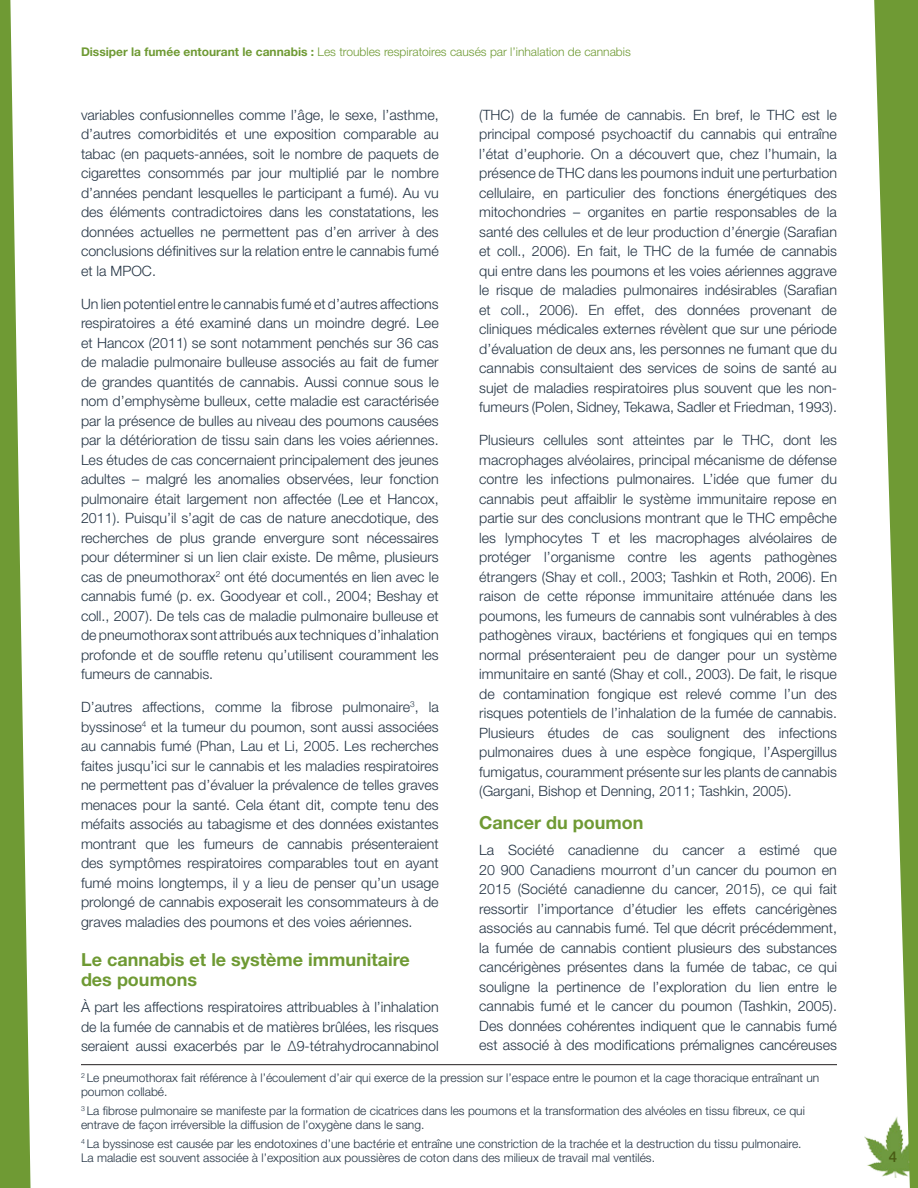
<style>
.page{position:relative;width:918px;height:1188px;background:#fff}
.page>*{position:absolute;margin:0;border:0;box-sizing:border-box;transform-origin:0 0}
.t1{font:700 18px/19.5px "Helvetica Neue LT Std";color:#6f9a34}
.t2{font:500 15px "Helvetica Neue LT Std";color:#495b13}
.t3{font:300 14.25px/19.5px "Helvetica Neue LT Std";color:#243444;text-align:justify}
.t4{font:300 12px/14.4px "Helvetica Neue LT Std";color:#243444}
.t5{font:300 12px "Helvetica Neue LT Std";color:#6f9a34}
.s1{font-weight:700}
</style>
<div class="page">
<img style="left:864px;top:1136px;width:8px;height:32px">
<svg style="left:872px;top:0;width:46px;height:1188px;fill:#6f9a34"></svg>
<svg style="left:0;top:0;width:31px;height:1188px"></svg>
<hr style="left:81px;top:1064px;width:756px;height:1px;background:#231f20">
<p class="t5" style="left:81px;top:44px;width:551px"><span class="s1">Dissiper la fumée entourant le cannabis :</span> Les troubles respiratoires causés par l’inhalation de cannabis</p>
<p class="t3" style="left:81px;top:104px;width:359px">variables confusionnelles comme l’âge, le sexe, l’asthme, d’autres comorbidités et une exposition comparable au tabac (en paquets-années, soit le nombre de paquets de cigarettes consommés par jour multiplié par le nombre d’années pendant lesquelles le participant a fumé). Au vu des éléments contradictoires dans les constatations, les données actuelles ne permettent pas d’en arriver à des conclusions définitives sur la relation entre le cannabis fumé et la MPOC.</p>
<p class="t3" style="left:81px;top:293px;width:359px">Un lien potentiel entre le cannabis fumé et d’autres affections respiratoires a été examiné dans un moindre degré. Lee et Hancox (2011) se sont notamment penchés sur 36 cas de maladie pulmonaire bulleuse associés au fait de fumer de grandes quantités de cannabis. Aussi connue sous le nom d’emphysème bulleux, cette maladie est caractérisée par la présence de bulles au niveau des poumons causées par la détérioration de tissu sain dans les voies aériennes.<br>Les études de cas concernaient principalement des jeunes adultes – malgré les anomalies observées, leur fonction pulmonaire était largement non affectée (Lee et Hancox, 2011). Puisqu’il s’agit de cas de nature anecdotique, des recherches de plus grande envergure sont nécessaires pour déterminer si un lien clair existe. De même, plusieurs cas de pneumothorax<sup>2</sup> ont été documentés en lien avec le cannabis fumé (p. ex. Goodyear et coll., 2004; Beshay et coll., 2007). De tels cas de maladie pulmonaire bulleuse et de pneumothorax sont attribués aux techniques d’inhalation profonde et de souffle retenu qu’utilisent couramment les fumeurs de cannabis.</p>
<p class="t3" style="left:81px;top:697px;width:359px">D’autres affections, comme la fibrose pulmonaire<sup>3</sup>, la byssinose<sup>4</sup> et la tumeur du poumon, sont aussi associées au cannabis fumé (Phan, Lau et Li, 2005. Les recherches faites jusqu’ici sur le cannabis et les maladies respiratoires ne permettent pas d’évaluer la prévalence de telles graves menaces pour la santé. Cela étant dit, compte tenu des méfaits associés au tabagisme et des données existantes montrant que les fumeurs de cannabis présenteraient des symptômes respiratoires comparables tout en ayant fumé moins longtemps, il y a lieu de penser qu’un usage prolongé de cannabis exposerait les consommateurs à de graves maladies des poumons et des voies aériennes.</p>
<p class="t1" style="left:81px;top:950px;width:330px">Le cannabis et le système immunitaire des poumons</p>
<p class="t3" style="left:81px;top:997px;width:359px">À part les affections respiratoires attribuables à l’inhalation de la fumée de cannabis et de matières brûlées, les risques seraient aussi exacerbés par le Δ9-tétrahydrocannabinol</p>
<p class="t3" style="left:479px;top:104px;width:359px">(THC) de la fumée de cannabis. En bref, le THC est le principal composé psychoactif du cannabis qui entraîne l’état d’euphorie. On a découvert que, chez l’humain, la présence de THC dans les poumons induit une perturbation cellulaire, en particulier des fonctions énergétiques des mitochondries – organites en partie responsables de la santé des cellules et de leur production d’énergie (Sarafian et coll., 2006). En fait, le THC de la fumée de cannabis qui entre dans les poumons et les voies aériennes aggrave le risque de maladies pulmonaires indésirables (Sarafian et coll., 2006). En effet, des données provenant de cliniques médicales externes révèlent que sur une période d’évaluation de deux ans, les personnes ne fumant que du cannabis consultaient des services de soins de santé au sujet de maladies respiratoires plus souvent que les non&shy;fumeurs (Polen, Sidney, Tekawa, Sadler et Friedman, 1993).</p>
<p class="t3" style="left:479px;top:430px;width:359px">Plusieurs cellules sont atteintes par le THC, dont les macrophages alvéolaires, principal mécanisme de défense contre les infections pulmonaires. L’idée que fumer du cannabis peut affaiblir le système immunitaire repose en partie sur des conclusions montrant que le THC empêche les lymphocytes T et les macrophages alvéolaires de protéger l’organisme contre les agents pathogènes étrangers (Shay et coll., 2003; Tashkin et Roth, 2006). En raison de cette réponse immunitaire atténuée dans les poumons, les fumeurs de cannabis sont vulnérables à des pathogènes viraux, bactériens et fongiques qui en temps normal présenteraient peu de danger pour un système immunitaire en santé (Shay et coll., 2003). De fait, le risque de contamination fongique est relevé comme l’un des risques potentiels de l’inhalation de la fumée de cannabis.<br>Plusieurs études de cas soulignent des infections pulmonaires dues à une espèce fongique, l’Aspergillus fumigatus, couramment présente sur les plants de cannabis (Gargani, Bishop et Denning, 2011; Tashkin, 2005).</p>
<p class="t1" style="left:479px;top:812px;width:166px">Cancer du poumon</p>
<p class="t3" style="left:479px;top:840px;width:359px">La Société canadienne du cancer a estimé que 20 900 Canadiens mourront d’un cancer du poumon en 2015 (Société canadienne du cancer, 2015), ce qui fait ressortir l’importance d’étudier les effets cancérigènes associés au cannabis fumé. Tel que décrit précédemment, la fumée de cannabis contient plusieurs des substances cancérigènes présentes dans la fumée de tabac, ce qui souligne la pertinence de l’exploration du lien entre le cannabis fumé et le cancer du poumon (Tashkin, 2005).<br>Des données cohérentes indiquent que le cannabis fumé est associé à des modifications prémalignes cancéreuses</p>
<p class="t4" style="left:81px;top:1070px;width:740px"><sup>2</sup> Le pneumothorax fait référence à l’écoulement d’air qui exerce de la pression sur l’espace entre le poumon et la cage thoracique entraînant un poumon collabé.</p>
<p class="t4" style="left:81px;top:1103px;width:725px"><sup>3</sup> La fibrose pulmonaire se manifeste par la formation de cicatrices dans les poumons et la transformation des alvéoles en tissu fibreux, ce qui entrave de façon irréversible la diffusion de l’oxygène dans le sang.</p>
<p class="t4" style="left:81px;top:1136px;width:722px"><sup>4</sup> La byssinose est causée par les endotoxines d’une bactérie et entraîne une constriction de la trachée et la destruction du tissu pulmonaire.<br>La maladie est souvent associée à l’exposition aux poussières de coton dans des milieux de travail mal ventilés.</p>
<p class="t2" style="left:889px;top:1148px;width:10px">4</p>
</div>
